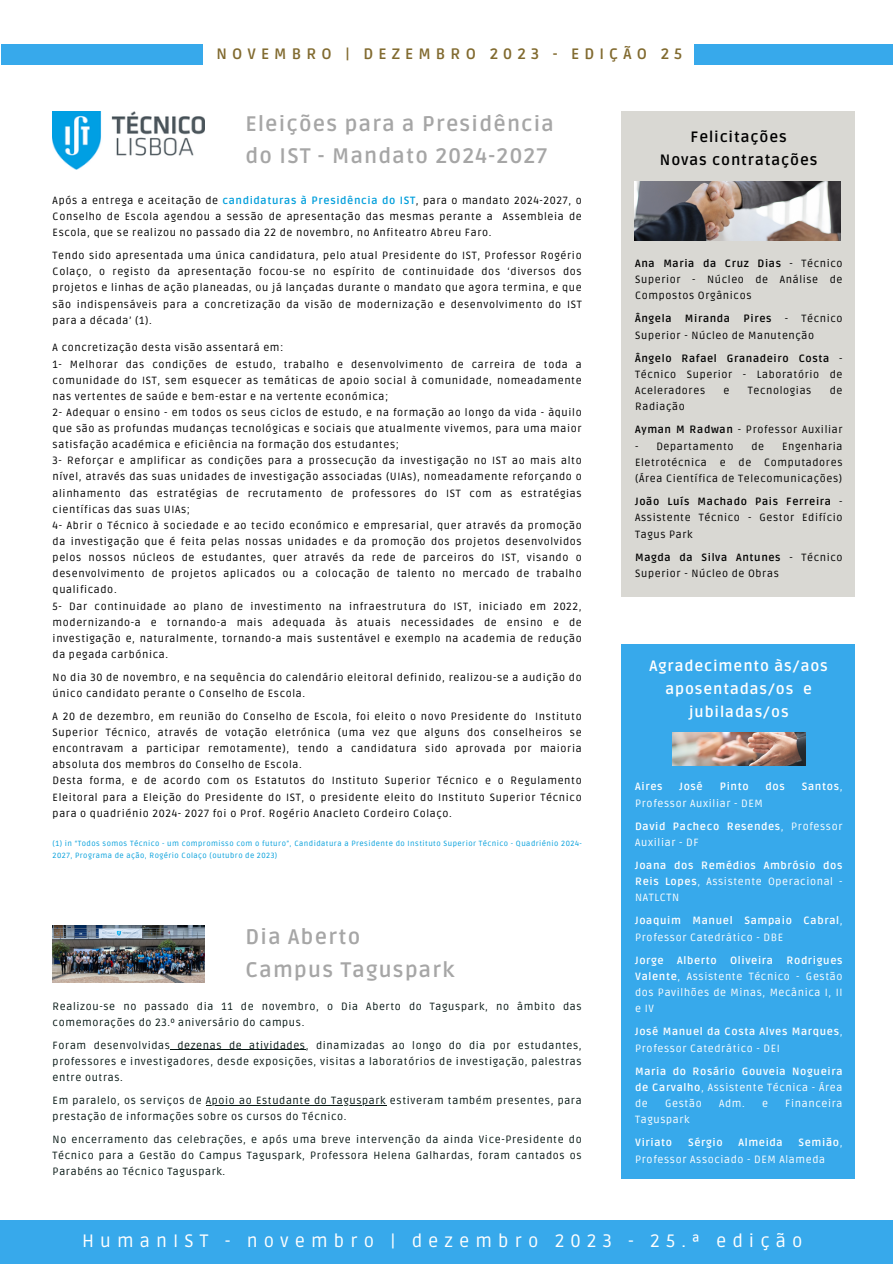
<style>
.page{position:relative;width:893px;height:1264px;background:#fff}
.page>*{position:absolute;margin:0;border:0;box-sizing:border-box;transform-origin:0 0}
.t1{font:700 21px/32.5px "Ruda";letter-spacing:.06em;color:#a6a6a6}
.t2{font:18px "Ruda";letter-spacing:.34em;color:#fff}
.t3{font:700 15px/23px "Ruda";letter-spacing:.06em;color:#fff;text-align:center}
.t4{font:700 15px "Ruda";letter-spacing:.34em;color:#816a2f}
.t5{font:700 15px "Ruda";letter-spacing:.06em;color:#000}
.t6{font:10.5px/16.2px "Ruda";letter-spacing:.06em;color:#000;text-align:justify}
.t7{font:10.5px/16.2px "Ruda";letter-spacing:.06em;color:#051613}
.t8{font:700 10.5px/16.2px "Ruda";letter-spacing:.06em;color:#fff;text-align:justify}
.t9{font:10.5px/16.2px "Ruda";letter-spacing:.06em;color:#fff}
.t10{font:700 10.5px "Ruda";letter-spacing:.06em;color:#000}
.t11{font:7.5px/11.7px "Ruda";letter-spacing:.06em;color:#019edb}
.s1{font-weight:700;color:#019edb}
.s2{font-weight:700}
.s3{font-weight:400}
</style>
<div class="page">
<div style="left:1px;top:44px;width:202px;height:21px;background:#37a9eb"></div>
<div style="left:694px;top:44px;width:198px;height:21px;background:#37a9eb"></div>
<div style="left:0;top:1220px;width:892px;height:43px;background:#37a9eb"></div>
<div style="left:621px;top:112px;width:233px;height:485px;background:#d9d8d3"></div>
<img style="left:634px;top:182px;width:206px;height:58px">
<div style="left:621px;top:644px;width:233px;height:534px;background:#37a9eb"></div>
<img style="left:53px;top:112px;width:151px;height:58px">
<img style="left:53px;top:925px;width:151px;height:57px">
<hr style="left:170px;top:1049px;width:136px;height:1px;background:#051613">
<hr style="left:206px;top:1104px;width:180px;height:1px;background:#051613">
<img style="left:672px;top:733px;width:133px;height:32px">
<p class="t4" style="left:216px;top:45px;width:467px">NOVEMBRO | DEZEMBRO 2023 - EDIÇÃO 25</p>
<p class="t1" style="left:245px;top:108px;width:310px">Eleições para a Presidência do IST - Mandato 2024-2027</p>
<p class="t6" style="left:53px;top:192px;width:530px">Após a entrega e aceitação de <span class="s1">candidaturas à Presidência do IST</span>, para o mandato 2024-2027, o Conselho de Escola agendou a sessão de apresentação das mesmas perante a Assembleia de Escola, que se realizou no passado dia 22 de novembro, no Anfiteatro Abreu Faro.</p>
<p class="t6" style="left:53px;top:248px;width:530px">Tendo sido apresentada uma única candidatura, pelo atual Presidente do IST, Professor Rogério Colaço, o registo da apresentação focou-se no espírito de continuidade dos ‘diversos dos projetos e linhas de ação planeadas, ou já lançadas durante o mandato que agora termina, e que são indispensáveis para a concretização da visão de modernização e desenvolvimento do IST para a década’ (1).</p>
<p class="t6" style="left:53px;top:340px;width:232px">A concretização desta visão assentará em:</p>
<p class="t6" style="left:53px;top:356px;width:530px">1- Melhorar das condições de estudo, trabalho e desenvolvimento de carreira de toda a comunidade do IST, sem esquecer as temáticas de apoio social à comunidade, nomeadamente nas vertentes de saúde e bem-estar e na vertente económica;</p>
<p class="t6" style="left:53px;top:404px;width:530px">2- Adequar o ensino - em todos os seus ciclos de estudo, e na formação ao longo da vida - àquilo que são as profundas mudanças tecnológicas e sociais que atualmente vivemos, para uma maior satisfação académica e eficiência na formação dos estudantes;</p>
<p class="t6" style="left:53px;top:453px;width:530px">3- Reforçar e amplificar as condições para a prossecução da investigação no IST ao mais alto nível, através das suas unidades de investigação associadas (UIAs), nomeadamente reforçando o alinhamento das estratégias de recrutamento de professores do IST com as estratégias científicas das suas UIAs;</p>
<p class="t6" style="left:53px;top:517px;width:530px">4- Abrir o Técnico à sociedade e ao tecido económico e empresarial, quer através da promoção da investigação que é feita pelas nossas unidades e da promoção dos projetos desenvolvidos pelos nossos núcleos de estudantes, quer através da rede de parceiros do IST, visando o desenvolvimento de projetos aplicados ou a colocação de talento no mercado de trabalho qualificado.</p>
<p class="t6" style="left:53px;top:598px;width:530px">5- Dar continuidade ao plano de investimento na infraestrutura do IST, iniciado em 2022, modernizando-a e tornando-a mais adequada às atuais necessidades de ensino e de investigação e, naturalmente, tornando-a mais sustentável e exemplo na academia de redução da pegada carbónica.</p>
<p class="t6" style="left:53px;top:669px;width:530px">No dia 30 de novembro, e na sequência do calendário eleitoral definido, realizou-se a audição do único candidato perante o Conselho de Escola.</p>
<p class="t6" style="left:53px;top:708px;width:530px">A 20 de dezembro, em reunião do Conselho de Escola, foi eleito o novo Presidente do Instituto Superior Técnico, através de votação eletrónica (uma vez que alguns dos conselheiros se encontravam a participar remotamente), tendo a candidatura sido aprovada por maioria absoluta dos membros do Conselho de Escola.</p>
<p class="t6" style="left:53px;top:773px;width:530px">Desta forma, e de acordo com os Estatutos do Instituto Superior Técnico e o Regulamento Eleitoral para a Eleição do Presidente do IST, o presidente eleito do Instituto Superior Técnico para o quadriénio 2024- 2027 foi o Prof. Rogério Anacleto Cordeiro Colaço.</p>
<p class="t11" style="left:53px;top:837px;width:530px">(1) in “Todos somos Técnico - um compromisso com o futuro”, Candidatura a Presidente do Instituto Superior Técnico - Quadriénio 2024-<br>2027, Programa de ação, Rogério Colaço (outubro de 2023)</p>
<p class="t1" style="left:245px;top:921px;width:116px">Dia Aberto</p>
<p class="t1" style="left:245px;top:954px;width:210px">Campus Taguspark</p>
<p class="t7" style="left:53px;top:998px;width:530px">Realizou-se no passado dia 11 de novembro, o Dia Aberto do Taguspark, no âmbito das comemorações do 23.º aniversário do campus.</p>
<p class="t7" style="left:53px;top:1037px;width:530px;text-align:justify">Foram desenvolvidas dezenas de atividades, dinamizadas ao longo do dia por estudantes, professores e investigadores, desde exposições, visitas a laboratórios de investigação, palestras entre outras.</p>
<p class="t7" style="left:53px;top:1092px;width:530px">Em paralelo, os serviços de Apoio ao Estudante do Taguspark estiveram também presentes, para prestação de informações sobre os cursos do Técnico.</p>
<p class="t7" style="left:53px;top:1131px;width:530px;text-align:justify">No encerramento das celebrações, e após uma breve intervenção da ainda Vice-Presidente do Técnico para a Gestão do Campus Taguspark, Professora Helena Galhardas, foram cantados os Parabéns ao Técnico Taguspark.</p>
<p class="t5" style="left:690px;top:128px;width:98px">Felicitações</p>
<p class="t5" style="left:660px;top:151px;width:159px">Novas contratações</p>
<p class="t6" style="left:635px;top:255px;width:209px"><span class="s2">Ana Maria da Cruz Dias</span> - Técnico Superior - Núcleo de Análise de Compostos Orgânicos</p>
<p class="t10" style="left:635px;top:312px;width:38px">Ângela</p>
<p class="t10" style="left:684px;top:312px;width:47px">Miranda</p>
<p class="t10" style="left:743px;top:312px;width:30px">Pires</p>
<p class="t6" style="left:635px;top:311px;width:209px;text-indent:150px">- Técnico<br>Superior - Núcleo de Manutenção</p>
<p class="t6" style="left:635px;top:350px;width:209px"><span class="s2">Ângelo Rafael Granadeiro Costa</span> - Técnico Superior - Laboratório de Aceleradores</p>
<p class="t6" style="left:723px;top:383px;width:7px">e</p>
<p class="t6" style="left:747px;top:383px;width:65px">Tecnologias</p>
<p class="t6" style="left:829px;top:383px;width:14px">de</p>
<p class="t6" style="left:635px;top:399px;width:51px">Radiação</p>
<p class="t6" style="left:635px;top:422px;width:209px"><span class="s2">Ayman M Radwan</span> - Professor Auxiliar</p>
<p class="t6" style="left:635px;top:438px;width:100px">- Departamento</p>
<p class="t6" style="left:751px;top:438px;width:14px">de</p>
<p class="t6" style="left:635px;top:438px;width:209px;text-indent:147px">Engenharia Eletrotécnica e de Computadores (Área Científica de Telecomunicações)</p>
<p class="t6" style="left:635px;top:494px;width:209px"><span class="s2">João Luís Machado Pais Ferreira</span> - Assistente Técnico - Gestor Edifício Tagus Park</p>
<p class="t6" style="left:635px;top:549px;width:209px"><span class="s2">Magda da Silva Antunes</span> - Técnico<br>Superior - Núcleo de Obras</p>
<p class="t3" style="left:649px;top:654px;width:180px">Agradecimento às/aos aposentadas/os e jubiladas/os</p>
<p class="t8" style="left:635px;top:779px;width:29px">Aires</p>
<p class="t8" style="left:679px;top:779px;width:25px">José</p>
<p class="t8" style="left:719px;top:779px;width:30px">Pinto</p>
<p class="t8" style="left:765px;top:779px;width:21px">dos</p>
<p class="t8" style="left:801px;top:779px;width:42px">Santos<span class="s3">,</span></p>
<p class="t9" style="left:635px;top:795px;width:129px">Professor Auxiliar - DEM</p>
<p class="t9" style="left:635px;top:818px;width:209px"><span class="s2">David Pacheco Resendes</span>, Professor<br>Auxiliar - DF</p>
<p class="t8" style="left:635px;top:857px;width:209px">Joana dos Remédios Ambrósio dos Reis Lopes<span class="s3">, Assistente Operacional - NATLCTN</span></p>
<p class="t8" style="left:635px;top:913px;width:209px">Joaquim Manuel Sampaio Cabral<span class="s3">,<br>Professor Catedrático - DBE</span></p>
<p class="t8" style="left:635px;top:952px;width:30px">Jorge</p>
<p class="t8" style="left:677px;top:952px;width:41px">Alberto</p>
<p class="t8" style="left:730px;top:952px;width:44px">Oliveira</p>
<p class="t9" style="left:635px;top:952px;width:209px;text-align:justify;text-indent:151px"><span class="s2">Rodrigues Valente</span>, Assistente Técnico - Gestão dos Pavilhões de Minas, Mecânica I, II e IV</p>
<p class="t8" style="left:635px;top:1024px;width:209px">José Manuel da Costa Alves Marques<span class="s3">,<br>Professor Catedrático - DEI</span></p>
<p class="t8" style="left:635px;top:1063px;width:209px">Maria do Rosário Gouveia Nogueira de Carvalho<span class="s3">, Assistente Técnica - Área de</span></p>
<p class="t9" style="left:665px;top:1095px;width:38px">Gestão</p>
<p class="t9" style="left:719px;top:1095px;width:27px">Adm.</p>
<p class="t9" style="left:762px;top:1095px;width:7px">e</p>
<p class="t9" style="left:785px;top:1095px;width:59px">Financeira</p>
<p class="t9" style="left:635px;top:1112px;width:56px">Taguspark</p>
<p class="t8" style="left:635px;top:1135px;width:39px">Viriato</p>
<p class="t8" style="left:688px;top:1135px;width:36px">Sérgio</p>
<p class="t8" style="left:738px;top:1135px;width:46px">Almeida</p>
<p class="t9" style="left:635px;top:1135px;width:209px;text-indent:163px"><span class="s2">Semião</span>,<br>Professor Associado - DEM Alameda</p>
<p class="t2" style="left:82px;top:1230px;width:722px">HumanIST - novembro | dezembro 2023 - 25.ª edição</p>
</div>
